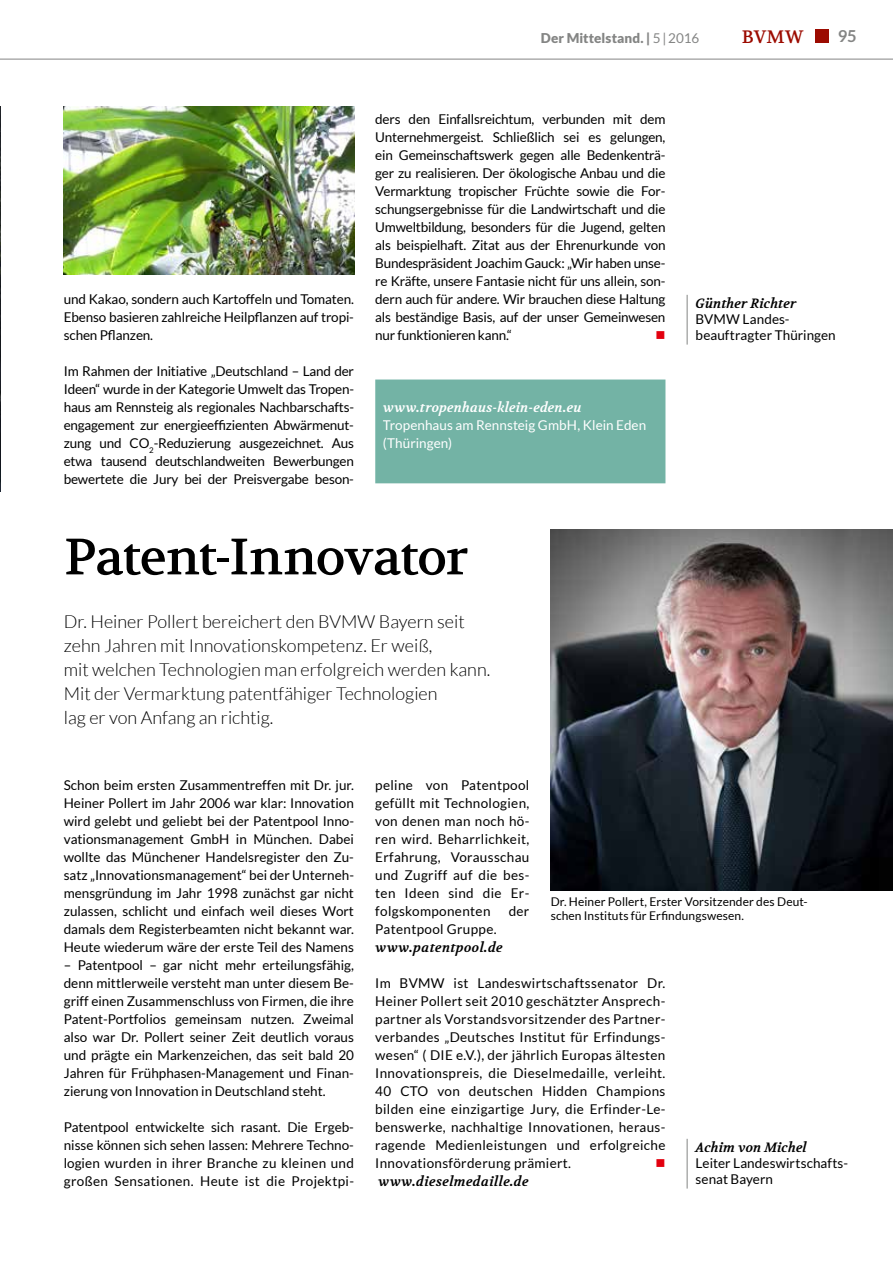
<style>
.page{position:relative;width:893px;height:1263px;background:#fff}
.page>*{position:absolute;margin:0;border:0;box-sizing:border-box;transform-origin:0 0}
.t1{font:51px "Volkhov";letter-spacing:-.03em;color:#000}
.t2{font:300 18px/24px "Lato";color:#000}
.t3{font:18px "Volkhov";color:#9c0b01}
.t4{font:700 16.5px "Lato";color:#848584}
.t5{font:13.5px/18px "Lato";color:#000;text-align:justify}
.t6{font:13.5px/18px "Lato";letter-spacing:.005em;color:#fff}
.t7{font:italic 700 13.5px "Volkhov";letter-spacing:.025em;color:#000}
.t8{font:italic 700 13.5px "Volkhov";letter-spacing:.01em;color:#fff}
.t9{font:900 13.5px "Lato";letter-spacing:.005em;color:#848584}
.t10{font:13.5px "Lato";letter-spacing:.025em;color:#000}
.t11{font:italic 700 13.5px "Volkhov";letter-spacing:.005em;color:#000}
.t12{font:italic 700 13.5px "Volkhov";color:#000}
.t13{font:13.5px "Wingdings";color:#e3000f}
.t14{font:12px/13.5px "Lato";letter-spacing:.01em;color:#000}
.s1{font-weight:400}
</style>
<div class="page">
<img style="left:0;top:106px;width:1px;height:385px">
<img style="left:64px;top:106px;width:290px;height:169px">
<hr style="left:687px;top:295px;width:1px;height:50px;background:#848584">
<div style="left:379px;top:383px;width:283px;height:97px;background:#73b3a5"></div>
<div style="left:375px;top:379px;width:290px;height:104px;border:8px solid #73b3a5"></div>
<hr style="left:687px;top:1139px;width:1px;height:49px;background:#848584">
<img style="left:551px;top:530px;width:342px;height:361px">
<hr style="left:0;top:59px;width:893px;height:1px;background:#848584">
<div style="left:815px;top:29px;width:14px;height:14px;background:#9c0b01"></div>
<p class="t9" style="left:541px;top:30px;width:160px">Der Mittelstand. | <span class="s1">5|2016</span></p>
<h2 class="t3" style="left:742px;top:26px;width:63px">BVMW</h2>
<p class="t4" style="left:838px;top:27px;width:21px">95</p>
<p class="t5" style="left:64px;top:290px;width:292px">und Kakao, sondern auch Kartoffeln und Tomaten.<br>Ebenso basieren zahlreiche Heilpflanzen auf tropi&shy;schen Pflanzen.</p>
<p class="t5" style="left:64px;top:362px;width:292px">Im Rahmen der Initiative „Deutschland – Land der Ideen“ wurde in der Kategorie Umwelt das Tropen&shy;haus am Rennsteig als regionales Nachbarschafts&shy;engagement zur energieeffizienten Abwärmenut&shy;zung und CO<sub>2</sub>-Reduzierung ausgezeichnet. Aus etwa tausend deutschlandweiten Bewerbungen bewertete die Jury bei der Preisvergabe beson-</p>
<p class="t5" style="left:375px;top:110px;width:292px">ders den Einfallsreichtum, verbunden mit dem Unternehmergeist. Schließlich sei es gelungen, ein Gemeinschaftswerk gegen alle Bedenkenträ&shy;ger zu realisieren. Der ökologische Anbau und die Vermarktung tropischer Früchte sowie die For&shy;schungsergebnisse für die Landwirtschaft und die Umweltbildung, besonders für die Jugend, gelten als beispielhaft. Zitat aus der Ehrenurkunde von Bundespräsident Joachim Gauck: „Wir haben unse&shy;re Kräfte, unsere Fantasie nicht für uns allein, son&shy;dern auch für andere. Wir brauchen diese Haltung als beständige Basis, auf der unser Gemeinwesen nur funktionieren kann.“</p>
<p class="t13" style="left:655px;top:328px;width:12px">■</p>
<p class="t8" style="left:383px;top:399px;width:200px">www.tropenhaus-klein-eden.eu</p>
<p class="t6" style="left:383px;top:416px;width:265px">Tropenhaus am Rennsteig GmbH, Klein Eden (Thüringen)</p>
<p class="t11" style="left:696px;top:295px;width:102px">Günther Richter</p>
<p class="t5" style="left:696px;top:311px;width:142px;line-height:16.2px">BVMW Landes&shy;beauftragter Thüringen</p>
<h1 class="t1" style="left:64px;top:525px;width:406px">Patent-Innovator</h1>
<h2 class="t2" style="left:64px;top:610px;width:428px">Dr. Heiner Pollert bereichert den BVMW Bayern seit zehn Jahren mit Innovationskompetenz. Er weiß,<br>mit welchen Technologien man erfolgreich werden kann.<br>Mit der Vermarktung patentfähiger Technologien<br>lag er von Anfang an richtig.</h2>
<p class="t5" style="left:64px;top:776px;width:292px">Schon beim ersten Zusammentreffen mit Dr. jur.<br>Heiner Pollert im Jahr 2006 war klar: Innovation wird gelebt und geliebt bei der Patentpool Inno&shy;vationsmanagement GmbH in München. Dabei wollte das Münchener Handelsregister den Zu&shy;satz „Innovationsmanagement“ bei der Unterneh&shy;mensgründung im Jahr 1998 zunächst gar nicht zulassen, schlicht und einfach weil dieses Wort damals dem Registerbeamten nicht bekannt war.<br>Heute wiederum wäre der erste Teil des Namens</p>
<p class="t5" style="left:64px;top:956px;width:292px">– Patentpool – gar nicht mehr erteilungsfähig, denn mittlerweile versteht man unter diesem Be&shy;griff einen Zusammenschluss von Firmen, die ihre Patent-Portfolios gemeinsam nutzen. Zweimal also war Dr. Pollert seiner Zeit deutlich voraus und prägte ein Markenzeichen, das seit bald 20<br>Jahren für Frühphasen-Management und Finan&shy;zierung von Innovation in Deutschland steht.</p>
<p class="t5" style="left:64px;top:1118px;width:292px">Patentpool entwickelte sich rasant. Die Ergeb&shy;nisse können sich sehen lassen: Mehrere Techno&shy;logien wurden in ihrer Branche zu kleinen und großen Sensationen. Heute ist die Projektpi-</p>
<p class="t5" style="left:375px;top:776px;width:156px">peline von Patentpool gefüllt mit Technologien, von denen man noch hö&shy;ren wird. Beharrlichkeit, Erfahrung, Vorausschau und Zugriff auf die bes&shy;ten Ideen sind die Er&shy;folgskomponenten</p>
<p class="t5" style="left:509px;top:902px;width:22px">der</p>
<p class="t14" style="left:551px;top:895px;width:258px">Dr. Heiner Pollert, Erster Vorsitzender des Deut&shy;schen Instituts für Erfindungswesen.</p>
<p class="t10" style="left:375px;top:922px;width:123px">Patentpool Gruppe.</p>
<p class="t7" style="left:375px;top:939px;width:129px">www.patentpool.de</p>
<p class="t5" style="left:375px;top:974px;width:292px">Im BVMW ist Landeswirtschaftssenator Dr.<br>Heiner Pollert seit 2010 geschätzter Ansprech&shy;partner als Vorstandsvorsitzender des Partner&shy;verbandes „Deutsches Institut für Erfindungs&shy;wesen“ ( DIE e.V.), der jährlich Europas ältesten Innovationspreis, die Dieselmedaille, verleiht.<br>40 CTO von deutschen Hidden Champions bilden eine einzigartige Jury, die Erfinder-Le&shy;benswerke, nachhaltige Innovationen, heraus&shy;ragende Medienleistungen und erfolgreiche Innovationsförderung prämiert.</p>
<p class="t13" style="left:655px;top:1156px;width:12px">■</p>
<p class="t7" style="left:378px;top:1173px;width:152px">www.dieselmedaille.de</p>
<p class="t12" style="left:696px;top:1139px;width:113px">Achim von Michel</p>
<p class="t5" style="left:696px;top:1155px;width:154px;line-height:16.2px">Leiter Landeswirtschafts&shy;senat Bayern</p>
</div>
